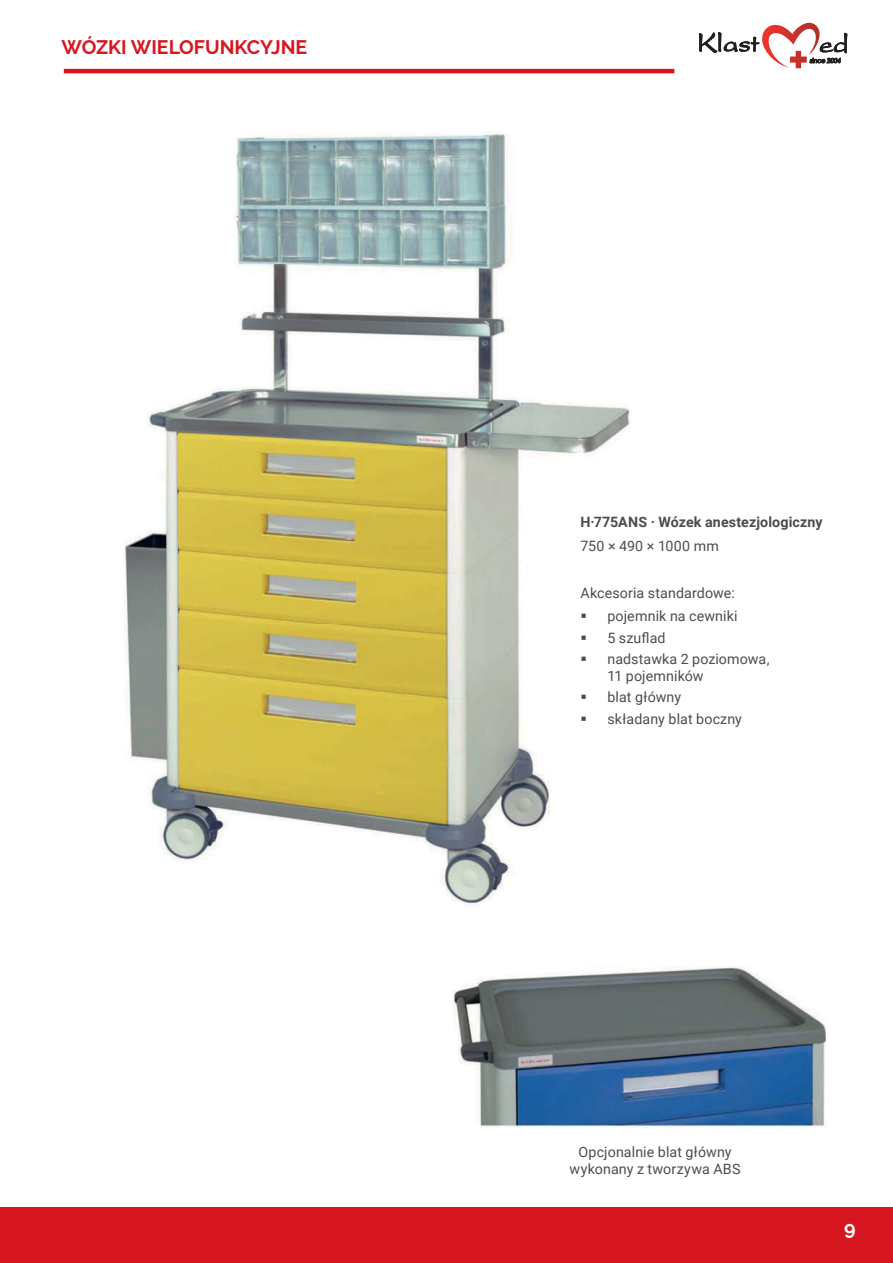
<style>
.page{position:relative;width:893px;height:1263px;background:#fff}
.page>*{position:absolute;margin:0;border:0;box-sizing:border-box;transform-origin:0 0}
.t1{font:700 19.5px "Raleway";color:#d7171f}
.t2{font:700 19.5px "Raleway";color:#fff}
.t3{font:14.25px/21.3px "Roboto";letter-spacing:.01em;color:#4b4c4d}
.t4{font:700 14.25px "Roboto";letter-spacing:.01em;color:#4b4c4d}
</style>
<div class="page">
<img style="left:32px;top:33px;width:861px;height:1175px">
<div style="left:0;top:1208px;width:893px;height:55px;background:#d7171f"></div>
<svg style="left:699px;top:22px;width:148px;height:46px"></svg>
<hr style="left:64px;top:69px;width:610px;height:4px;background:#d7171f">
<svg style="left:582px;top:614px;width:4px;height:4px"></svg>
<svg style="left:582px;top:635px;width:4px;height:4px"></svg>
<svg style="left:582px;top:657px;width:4px;height:4px"></svg>
<svg style="left:582px;top:695px;width:4px;height:4px"></svg>
<svg style="left:582px;top:716px;width:4px;height:5px"></svg>
<h1 class="t1" style="left:62px;top:36px;width:247px">WÓZKI WIELOFUNKCYJNE</h1>
<p class="t4" style="left:580px;top:512px;width:244px">H·775ANS · Wózek anestezjologiczny</p>
<p class="t3" style="left:580px;top:535px;width:140px">750 × 490 × 1000 mm</p>
<p class="t3" style="left:580px;top:580px;width:159px;line-height:23.5px;text-align:right">Akcesoria standardowe: pojemnik na cewniki</p>
<p class="t3" style="left:607px;top:626px;width:164px">5 szuflad<br>nadstawka 2 poziomowa,</p>
<p class="t3" style="left:607px;top:665px;width:136px">11 pojemników<br>blat główny składany blat boczny</p>
<p class="t3" style="left:570px;top:1142px;width:172px;line-height:17.1px;text-align:center">Opcjonalnie blat główny wykonany z tworzywa ABS</p>
<h1 class="t2" style="left:844px;top:1216px;width:13px">9</h1>
</div>
